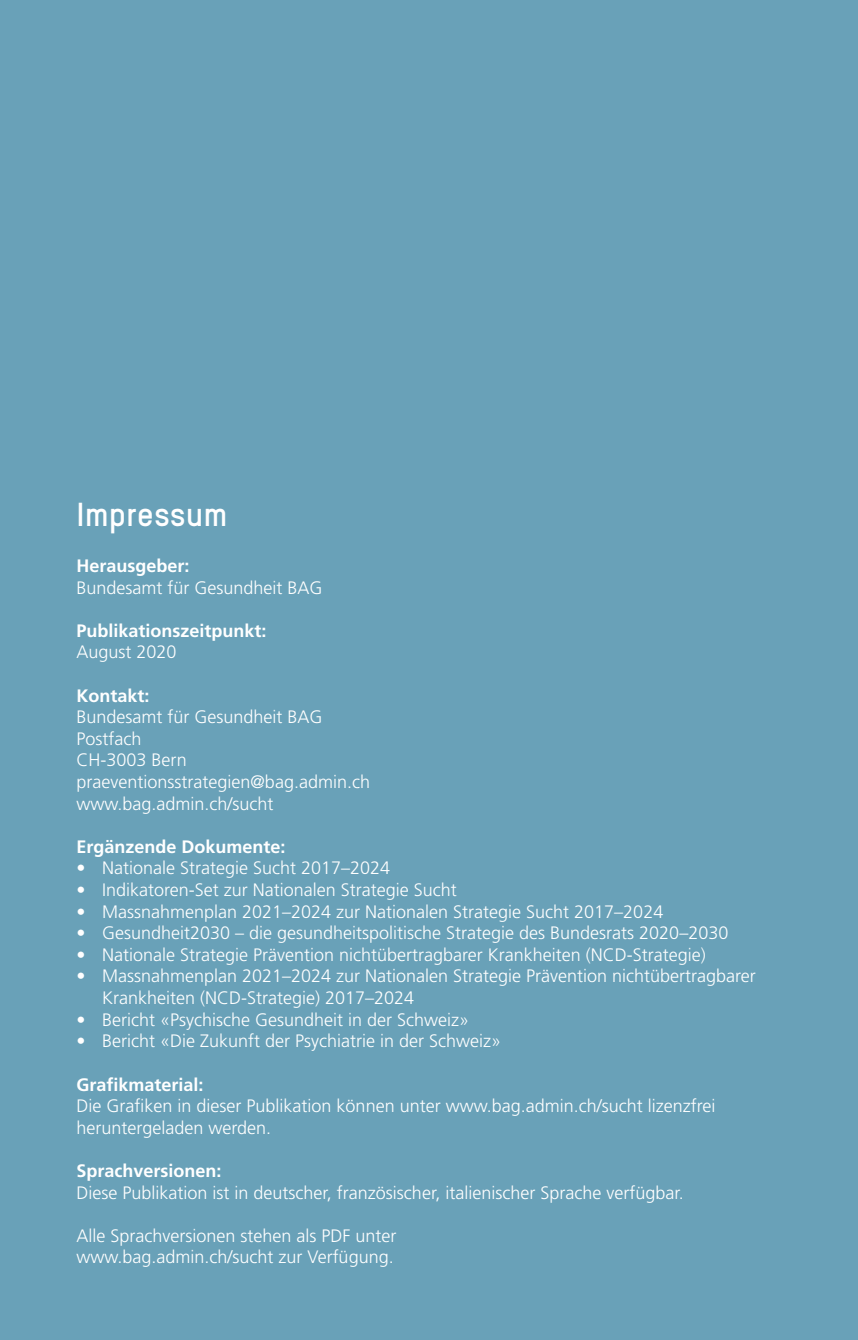
<style>
.page{position:relative;width:858px;height:1340px;background:#fff}
.page>*{position:absolute;margin:0;border:0;box-sizing:border-box;transform-origin:0 0}
.t1{font:700 32.62px "TSTAR";color:#fff}
.t2{font:300 18px/21.6px "Frutiger";color:#fff}
.t3{font:700 18px "Frutiger";color:#fff}
</style>
<div class="page">
<div style="left:0;top:0;width:858px;height:1339px;background:#69a1b8"></div>
<h1 class="t1" style="left:77px;top:494px;width:153px">Impressum</h1>
<p class="t3" style="left:77px;top:555px;width:115px">Herausgeber:</p>
<p class="t2" style="left:77px;top:576px;width:248px">Bundesamt für Gesundheit BAG</p>
<p class="t3" style="left:77px;top:620px;width:192px">Publikationszeitpunkt:</p>
<p class="t2" style="left:77px;top:641px;width:102px">August 2020</p>
<p class="t3" style="left:77px;top:684px;width:75px">Kontakt:</p>
<p class="t2" style="left:77px;top:706px;width:295px">Bundesamt für Gesundheit BAG<br>Postfach<br>CH-3003 Bern praeventionsstrategien@bag.admin.ch www.bag.admin.ch/sucht</p>
<p class="t3" style="left:77px;top:836px;width:211px">Ergänzende Dokumente:</p>
<p class="t2" style="left:77px;top:857px;width:315px">• Nationale Strategie Sucht 2017–2024</p>
<p class="t2" style="left:77px;top:879px;width:382px">• Indikatoren-Set zur Nationalen Strategie Sucht</p>
<p class="t2" style="left:77px;top:900px;width:588px">• Massnahmenplan 2021–2024 zur Nationalen Strategie Sucht 2017–2024</p>
<p class="t2" style="left:77px;top:922px;width:653px">• Gesundheit2030 – die gesundheitspolitische Strategie des Bundesrats 2020–2030</p>
<p class="t2" style="left:77px;top:943px;width:631px">• Nationale Strategie Prävention nichtübertragbarer Krankheiten (NCD-Strategie)</p>
<p class="t2" style="left:102px;top:965px;width:655px;text-indent:-26px">• Massnahmenplan 2021–2024 zur Nationalen Strategie Prävention nichtübertragbarer<br>Krankheiten (NCD-Strategie) 2017–2024</p>
<p class="t2" style="left:77px;top:1008px;width:394px">• Bericht «Psychische Gesundheit in der Schweiz»</p>
<p class="t2" style="left:77px;top:1030px;width:426px">• Bericht «Die Zukunft der Psychiatrie in der Schweiz»</p>
<p class="t3" style="left:77px;top:1073px;width:129px">Grafikmaterial:</p>
<p class="t2" style="left:77px;top:1095px;width:640px">Die Grafiken in dieser Publikation können unter www.bag.admin.ch/sucht lizenzfrei heruntergeladen werden.</p>
<p class="t3" style="left:77px;top:1160px;width:147px">Sprachversionen:</p>
<p class="t2" style="left:77px;top:1181px;width:609px">Diese Publikation ist in deutscher, französischer, italienischer Sprache verfügbar.</p>
<p class="t2" style="left:77px;top:1224px;width:322px">Alle Sprachversionen stehen als PDF unter www.bag.admin.ch/sucht zur Verfügung.</p>
</div>
